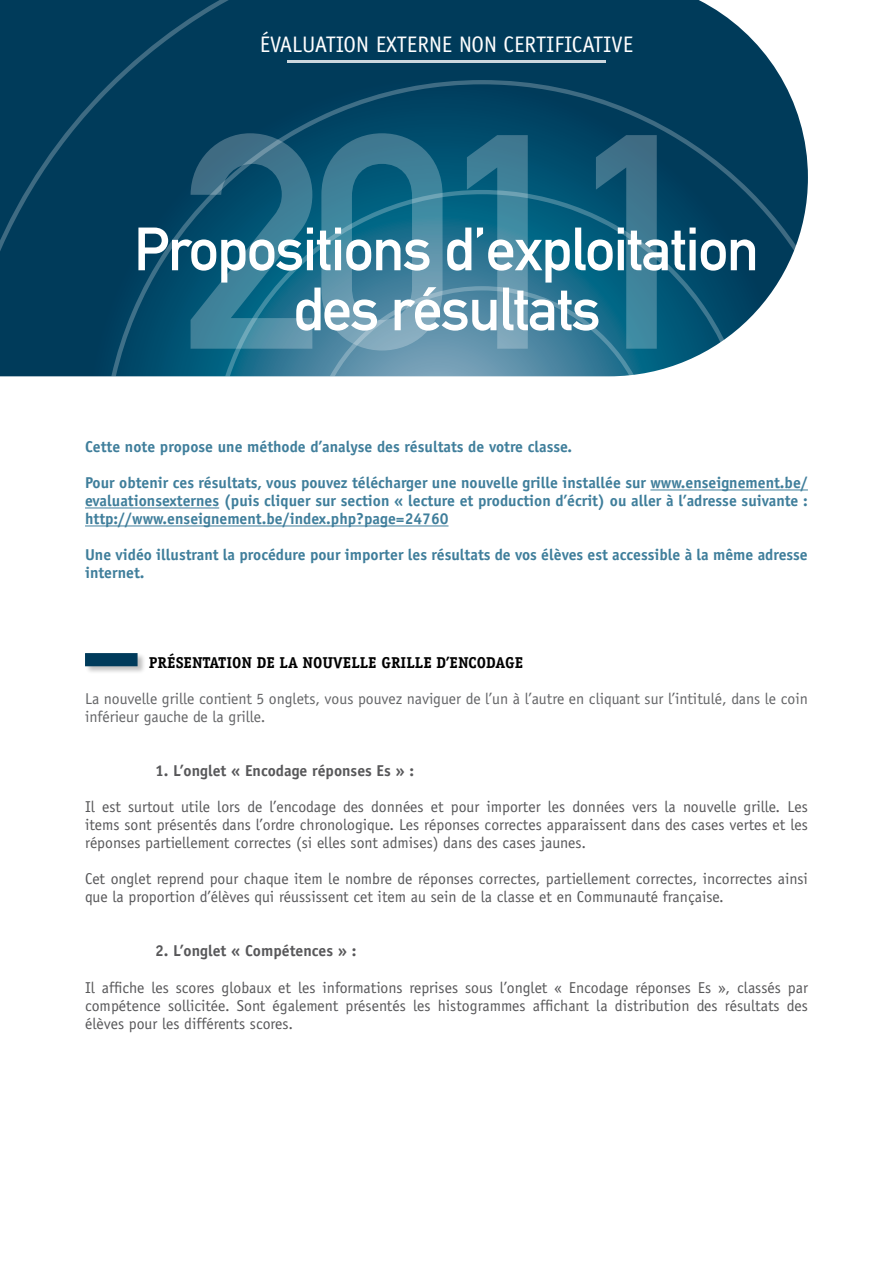
<style>
.page{position:relative;width:893px;height:1263px;background:#fff}
.page>*{position:absolute;margin:0;border:0;box-sizing:border-box;transform-origin:0 0}
.t1{font:300px "DIN Mittelschrift";color:#fff}
.t2{font:60px/60px "DIN Mittelschrift";letter-spacing:-.025em;color:#fff;text-align:center}
.t3{font:22.5px "Officina Sans";color:#fff}
.t4{font:15.75px/18px "Officina Sans";color:#58585a;text-align:justify}
.t5{font:700 15.75px/18px "Officina Sans";color:#3f7e9b;text-align:justify}
.t6{font:15.75px/18px "Officina Sans";color:#646567}
.t7{font:700 15.75px "Officina Sans";color:#58585a}
.t8{font:700 15.75px "Officina Serif";color:#000}
</style>
<div class="page">
<svg style="left:272px;top:0;width:511px;height:80px;background:#124966"></svg>
<svg style="left:272px;top:80px;width:536px;height:253px;background:#12506d"></svg>
<svg style="left:0;top:0;width:272px;height:376px;background:#013f5e"></svg>
<svg style="left:225px;top:190px;width:508px;height:186px;background:#246f8c"></svg>
<hr style="left:287px;top:60px;width:319px;height:2px;background:#fff">
<hr style="left:650px;top:490px;width:158px;height:1px;background:#3f7e9b">
<hr style="left:85px;top:508px;width:134px;height:1px;background:#3f7e9b">
<hr style="left:85px;top:526px;width:363px;height:1px;background:#3f7e9b">
<div style="left:85px;top:653px;width:60px;height:21px;background:#000;opacity:.25"></div>
<div style="left:85px;top:653px;width:53px;height:13px;background:#003b5b;border:2px solid #003b5b"></div>
<h3 class="t3" style="left:260px;top:31px;width:375px">évaluation externe non certificative</h3>
<h1 class="t1" style="left:181px;top:67px;width:532px">2011</h1>
<h2 class="t2" style="left:134px;top:220px;width:627px">Propositions d’exploitation des résultats</h2>
<p class="t5" style="left:85px;top:438px;width:489px">Cette note propose une méthode d’analyse des résultats de votre classe.</p>
<p class="t5" style="left:85px;top:474px;width:724px">Pour obtenir ces résultats, vous pouvez télécharger une nouvelle grille installée sur www.enseignement.be/ evaluationsexternes (puis cliquer sur section « lecture et production d’écrit) ou aller à l’adresse suivante : http://www.enseignement.be/index.php?page=24760</p>
<p class="t5" style="left:85px;top:546px;width:724px">Une vidéo illustrant la procédure pour importer les résultats de vos élèves est accessible à la même adresse internet.</p>
<p class="t8" style="left:149px;top:653px;width:376px">PRÉSENTATION DE LA NOUVELLE GRILLE D’ENCODAGE</p>
<p class="t6" style="left:85px;top:690px;width:724px">La nouvelle grille contient 5 onglets, vous pouvez naviguer de l’un à l’autre en cliquant sur l’intitulé, dans le coin inférieur gauche de la grille.</p>
<p class="t7" style="left:155px;top:761px;width:260px">1. L’onglet « Encodage réponses Es » :</p>
<p class="t4" style="left:85px;top:798px;width:724px">Il est surtout utile lors de l’encodage des données et pour importer les données vers la nouvelle grille. Les items sont présentés dans l’ordre chronologique. Les réponses correctes apparaissent dans des cases vertes et les réponses partiellement correctes (si elles sont admises) dans des cases jaunes.</p>
<p class="t4" style="left:85px;top:870px;width:724px">Cet onglet reprend pour chaque item le nombre de réponses correctes, partiellement correctes, incorrectes ainsi que la proportion d’élèves qui réussissent cet item au sein de la classe et en Communauté française.</p>
<p class="t7" style="left:155px;top:941px;width:203px">2. L’onglet « Compétences » :</p>
<p class="t4" style="left:85px;top:978px;width:724px">Il affiche les scores globaux et les informations reprises sous l’onglet « Encodage réponses Es », classés par compétence sollicitée. Sont également présentés les histogrammes affichant la distribution des résultats des élèves pour les différents scores.</p>
</div>
